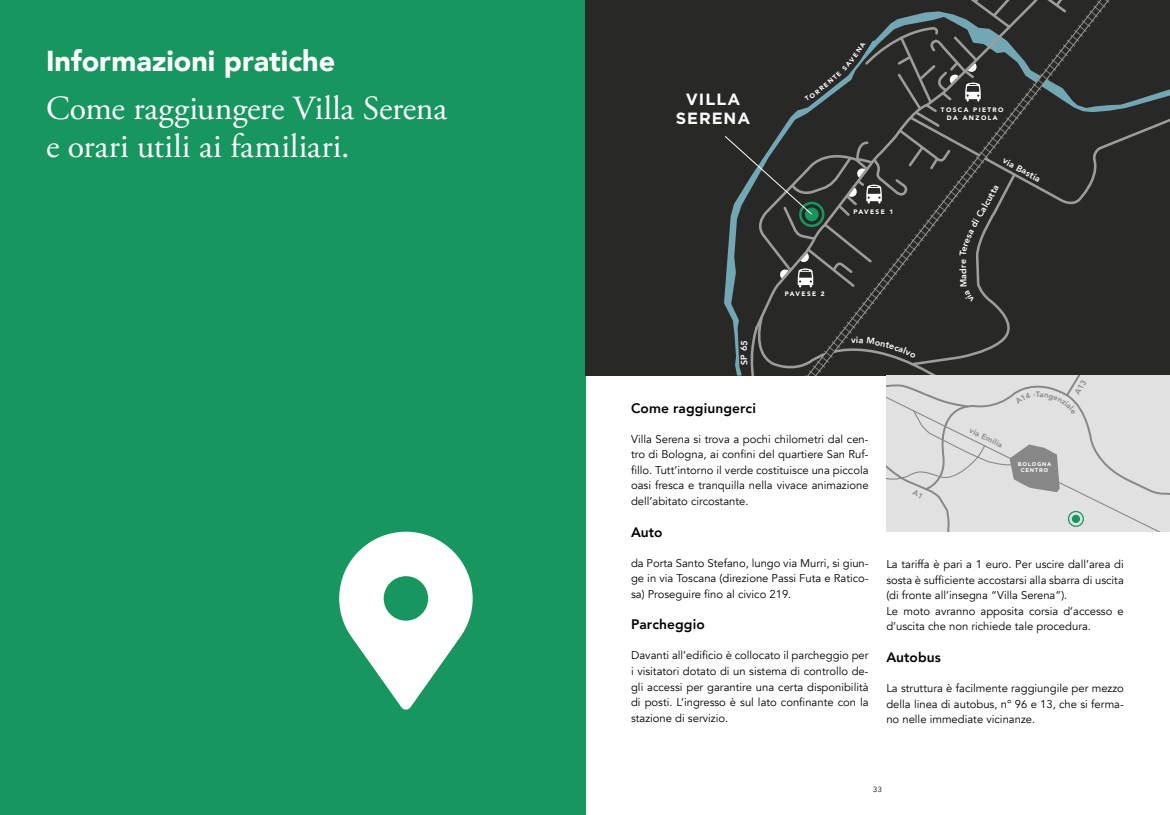
<style>
.page{position:relative;width:1170px;height:815px;background:#fff}
.page>*{position:absolute;margin:0;border:0;box-sizing:border-box;transform-origin:0 0}
.t1{font:33.75px/37.5px "Adobe Garamond Pro";color:#fff}
.t2{font:900 28.75px "Avenir";color:#fff}
.t3{font:700 16.25px/18.8px "Gotham HTF";letter-spacing:.06em;color:#fff;text-align:center}
.t4{font:800 13.75px "Avenir";letter-spacing:.01em;color:#000}
.t5{font:11.25px/15.6px "Avenir";color:#000;text-align:justify}
.t6{font:800 9px "Avenir";color:#fff}
.t7{font:800 7.75px "Avenir";color:#878787}
.t8{font:7.5px "Avenir";color:#000}
.t9{font:900 6.5px/7.8px "Avenir";letter-spacing:.22em;color:#fff;text-align:center}
.t10{font:700 5.38px/6.5px "Gotham";letter-spacing:.14em;color:#fff;text-align:center}
</style>
<div class="page">
<div style="left:0;top:0;width:585px;height:815px;background:#18965f"></div>
<svg style="left:339px;top:532px;width:133px;height:178px"></svg>
<div style="left:585px;top:0;width:584px;height:376px;background:#282827"></div>
<svg style="left:724px;top:0;width:445px;height:532px"></svg>
<h2 class="t2" style="left:46px;top:37px;width:291px">Informazioni pratiche</h2>
<h1 class="t1" style="left:46px;top:91px;width:402px">Come raggiungere Villa Serena e orari utili ai familiari.</h1>
<h3 class="t3" style="left:675px;top:90px;width:76px">VILLA<br>SERENA</h3>
<p class="t9" style="left:853px;top:208px;width:41px">PAVESE 1</p>
<p class="t9" style="left:784px;top:290px;width:41px">PAVESE 2</p>
<p class="t6" style="left:851px;top:333px;width:6px">v</p>
<p class="t9" style="left:940px;top:106px;width:64px">TOSCA PIETRO<br>DA ANZOLA</p>
<p class="t6" style="left:1006px;top:153px;width:43px;rotate:29deg">via Bastia</p>
<p class="t6" style="left:975px;top:208px;width:31px;rotate:-61deg">alcutta</p>
<p class="t6" style="left:956px;top:287px;width:30px;rotate:-92deg">Madre</p>
<p class="t4" style="left:631px;top:397px;width:126px">Come raggiungerci</p>
<p class="t5" style="left:631px;top:431px;width:239px">Villa Serena si trova a pochi chilometri dal cen&shy;tro di Bologna, ai confini del quartiere San Ruf&shy;fillo. Tutt’intorno il verde costituisce una piccola oasi fresca e tranquilla nella vivace animazione dell’abitato circostante.</p>
<p class="t4" style="left:631px;top:521px;width:33px">Auto</p>
<p class="t5" style="left:631px;top:555px;width:239px">da Porta Santo Stefano, lungo via Murri, si giun&shy;ge in via Toscana (direzione Passi Futa e Ratico&shy;sa) Proseguire fino al civico 219.</p>
<p class="t4" style="left:631px;top:614px;width:75px">Parcheggio</p>
<p class="t5" style="left:631px;top:648px;width:239px">Davanti all’edificio è collocato il parcheggio per i visitatori dotato di un sistema di controllo de&shy;gli accessi per garantire una certa disponibilità di posti. L’ingresso è sul lato confinante con la stazione di servizio.</p>
<p class="t7" style="left:972px;top:424px;width:37px;rotate:26deg">via Emilia</p>
<p class="t10" style="left:1017px;top:461px;width:35px">BOLOGNA<br>CENTRO</p>
<p class="t5" style="left:886px;top:556px;width:239px;text-align:left">La tariffa è pari a 1 euro. Per uscire dall’area di sosta è sufficiente accostarsi alla sbarra di uscita (di fronte all’insegna “Villa Serena”).<br>Le moto avranno apposita corsia d’accesso e d’uscita che non richiede tale procedura.</p>
<p class="t4" style="left:886px;top:647px;width:56px">Autobus</p>
<p class="t5" style="left:886px;top:680px;width:239px">La struttura è facilmente raggiungile per mezzo della linea di autobus, n° 96 e 13, che si ferma&shy;no nelle immediate vicinanze.</p>
<p class="t8" style="left:873px;top:785px;width:10px">33</p>
</div>
